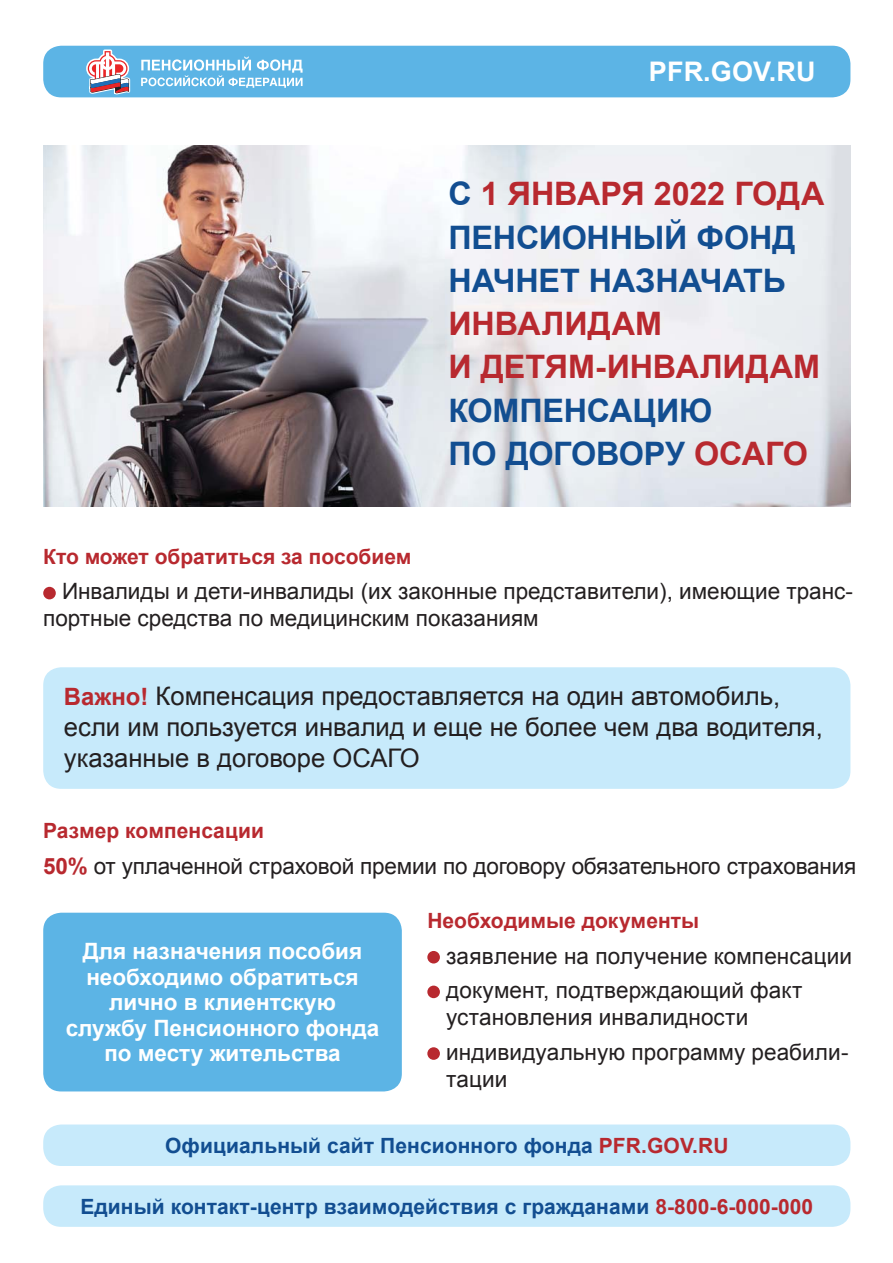
<style>
.page{position:relative;width:893px;height:1263px;background:#fff}
.page>*{position:absolute;margin:0;border:0;box-sizing:border-box;transform-origin:0 0}
.t1{font:700 32.4px/43.2px "Arial";letter-spacing:-.005em;color:#124e91}
.t2{font:700 27px "Arial";letter-spacing:.005em;color:#fff}
.t3{font:25.65px/30.8px "Arial";color:#231f20}
.t4{font:22.5px/34.7px "Arial";color:#231f20}
.t5{font:700 22.5px/25.5px "Arial";color:#fff;text-align:center}
.t6{font:700 21px "Arial";letter-spacing:.005em;color:#124e91}
.t7{font:700 21px "Arial";color:#b8292f}
.s1{color:#b8292f}
.s2{font-weight:700;font-size:23.85px;color:#b8292f}
.s3{font-weight:700;color:#b8292f}
</style>
<div class="page">
<img style="left:43px;top:146px;width:807px;height:360px">
<div style="left:43px;top:667px;width:807px;height:122px;background:#c7eafb;border-radius:18px"></div>
<div style="left:427px;top:951px;width:13px;height:12px;background:#b8292f;border-radius:50%"></div>
<div style="left:427px;top:985px;width:13px;height:13px;background:#b8292f;border-radius:50%"></div>
<div style="left:427px;top:1047px;width:13px;height:13px;background:#b8292f;border-radius:50%"></div>
<div style="left:43px;top:587px;width:13px;height:12px;background:#b8292f;border-radius:50%"></div>
<div style="left:43px;top:913px;width:359px;height:178px;background:#5cb4e5;border-radius:18px"></div>
<div style="left:43px;top:46px;width:807px;height:51px;background:#5cb4e5;border-radius:18px"></div>
<svg style="left:141px;top:57px;width:162px;height:31px"></svg>
<svg style="left:86px;top:49px;width:45px;height:46px"></svg>
<div style="left:43px;top:1124px;width:807px;height:42px;background:#c7eafb;border-radius:18px"></div>
<div style="left:43px;top:1185px;width:807px;height:42px;background:#c7eafb;border-radius:18px"></div>
<p class="t2" style="left:649px;top:57px;width:168px">PFR.GOV.RU</p>
<p class="t1" style="left:449px;top:172px;width:377px">С <span class="s1">1 ЯНВАРЯ 2022 ГОДА<br></span>ПЕНСИОННЫЙ ФОНД<br>НАЧНЕТ НАЗНАЧАТЬ<br><span class="s1">ИНВАЛИДАМ<br>И ДЕТЯМ-ИНВАЛИДАМ<br></span>КОМПЕНСАЦИЮ<br>ПО ДОГОВОРУ <span class="s1">ОСАГО</span></p>
<p class="t7" style="left:43px;top:545px;width:370px">Кто может обратиться за пособием</p>
<p class="t4" style="left:43px;top:578px;width:811px;line-height:27px;text-indent:19px">Инвалиды и дети-инвалиды (их законные представители), имеющие транс&shy;портные средства по медицинским показаниям</p>
<p class="t3" style="left:64px;top:681px;width:760px"><span class="s2">Важно!</span> Компенсация предоставляется на один автомобиль, если им пользуется инвалид и еще не более чем два водителя, указанные в договоре ОСАГО</p>
<p class="t7" style="left:43px;top:819px;width:222px">Размер компенсации</p>
<p class="t4" style="left:43px;top:848px;width:815px"><span class="s3">50%</span> от уплаченной страховой премии по договору обязательного страхования</p>
<p class="t5" style="left:66px;top:939px;width:315px">Для назначения пособия необходимо обратиться лично в клиентскую службу Пенсионного фонда по месту жительства</p>
<p class="t7" style="left:427px;top:909px;width:273px">Необходимые документы</p>
<p class="t4" style="left:446px;top:938px;width:407px">заявление на получение компенсации документ, подтверждающий факт</p>
<p class="t4" style="left:446px;top:1000px;width:404px">установления инвалидности индивидуальную программу реабили-</p>
<p class="t4" style="left:446px;top:1062px;width:63px">тации</p>
<p class="t6" style="left:165px;top:1134px;width:565px">Официальный сайт Пенсионного фонда <span class="s1">PFR.GOV.RU</span></p>
<p class="t6" style="left:80px;top:1195px;width:734px">Единый контакт-центр взаимодействия с гражданами <span class="s1">8-800-6-000-000</span></p>
</div>
